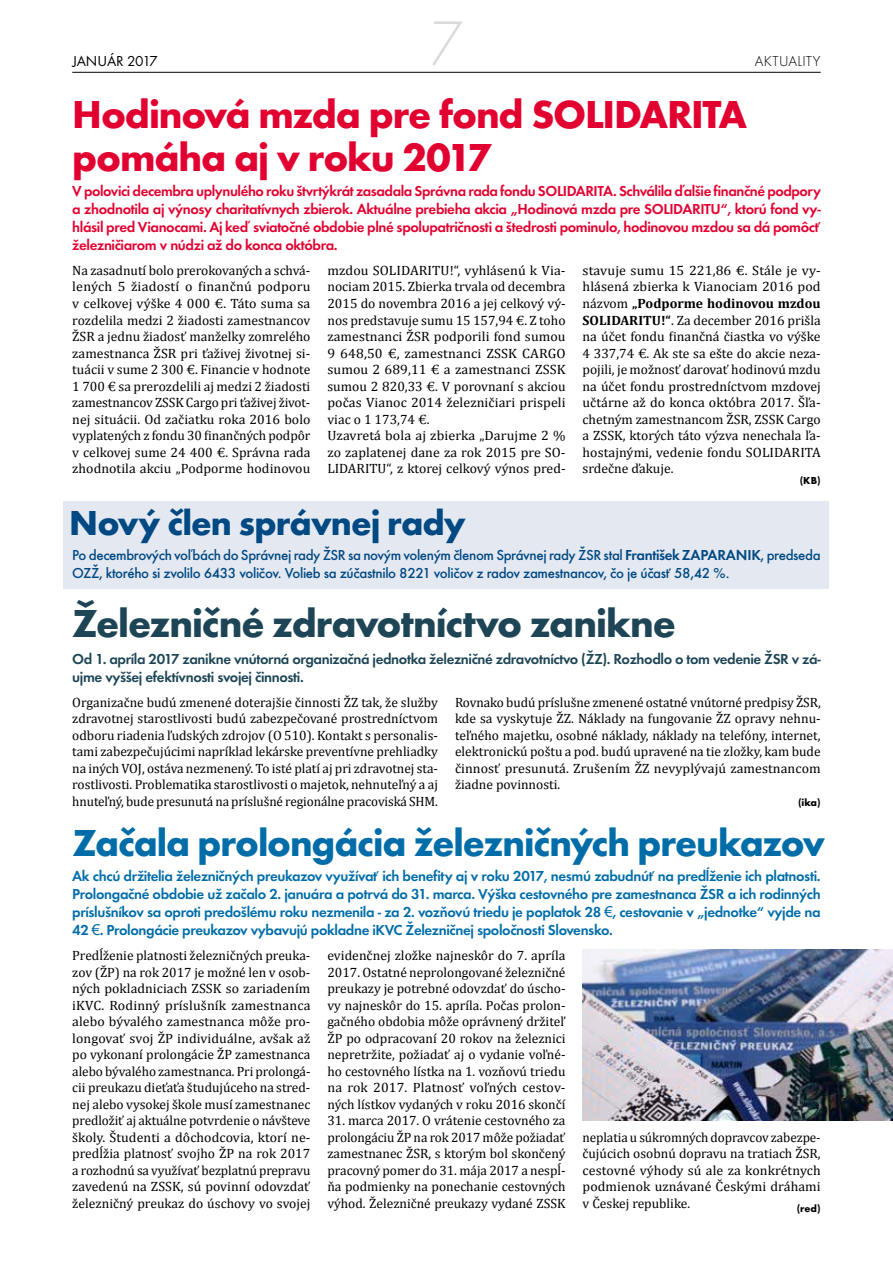
<style>
.page{position:relative;width:893px;height:1263px;background:#fff}
.page>*{position:absolute;margin:0;border:0;box-sizing:border-box;transform-origin:0 0}
.t1{font:66px "Futura TOT Ligh";color:#d9dadb;scale:.9 1}
.t2{font:700 40.5px/43.5px "Futura TOT";letter-spacing:-.03em;color:#e20030}
.t3{font:700 40.5px "Futura TOT";letter-spacing:-.025em;color:#1d4555}
.t4{font:700 39px "Futura TOT";letter-spacing:-.03em;color:#006da9}
.t5{font:700 36px "Futura TOT";letter-spacing:-.025em;color:#004983}
.t6{font:600 15px/18px "Futura TOT";letter-spacing:-.025em;color:#006da9;text-align:justify}
.t7{font:600 15px/18px "Futura TOT";letter-spacing:-.025em;color:#e20030;text-align:justify}
.t8{font:500 15px/18px "Futura TOT";letter-spacing:-.025em;color:#004983}
.t9{font:600 15px/18px "Futura TOT";letter-spacing:-.025em;color:#1d4555}
.t10{font:15px "Futura TOT";letter-spacing:-.01em;color:#000}
.t11{font:15px "Futura TOT Ligh";letter-spacing:.015em;color:#000}
.t12{font:13.5px/16.5px "Cambria";color:#000;text-align:justify}
.t13{font:13.5px/16.5px "Cambria";color:#000;text-align:justify;scale:1.04 1}
.t14{font:700 10.5px "Futura TOT";color:#000}
.s1{font-weight:700}
.s2{font-weight:600}
.s3{font-family:"Arial";font-weight:400}
</style>
<div class="page">
<hr style="left:72px;top:72px;width:749px;height:1px;background:#000">
<div style="left:64px;top:501px;width:765px;height:87px;background:#e4e8f1"></div>
<img style="left:583px;top:949px;width:310px;height:172px">
<p class="t10" style="left:72px;top:52px;width:87px">JANUÁR 2017</p>
<h1 class="t1" style="left:430px;top:6px;width:38px">7</h1>
<p class="t11" style="left:755px;top:52px;width:67px">AKTUALITY</p>
<h2 class="t2" style="left:72px;top:92px;width:676px">Hodinová mzda pre fond SOLIDARITA pomáha aj v roku 2017</h2>
<p class="t7" style="left:72px;top:182px;width:750px">V polovici decembra uplynulého roku štvrtýkrát zasadala Správna rada fondu SOLIDARITA. Schválila ďalšie finančné podpory a zhodnotila aj výnosy charitatívnych zbierok. Aktuálne prebieha akcia „Hodinová mzda pre SOLIDARITU“, ktorú fond vy&shy;hlásil pred Vianocami. Aj keď sviatočné obdobie plné spolupatričnosti a štedrosti pominulo, hodinovou mzdou sa dá pomôcť železničiarom v núdzi až do konca októbra.</p>
<p class="t13" style="left:583px;top:262px;width:230px">stavuje sumu 15 221,86 €. Stále je vy&shy;hlásená zbierka k Vianociam 2016 pod názvom <span class="s1">„Podporme hodinovou mzdou SOLIDARITU!“</span>. Za december 2016 prišla na účet fondu finančná čiastka vo výške 4 337,74 €. Ak ste sa ešte do akcie neza&shy;pojili, je možnosť darovať hodinovú mzdu na účet fondu prostredníctvom mzdovej učtárne až do konca októbra 2017. Šľa&shy;chetným zamestnancom ŽSR, ZSSK Cargo a ZSSK, ktorých táto výzva nenechala ľa&shy;hostajnými, vedenie fondu SOLIDARITA srdečne ďakuje.</p>
<p class="t14" style="left:800px;top:473px;width:22px">(KB)</p>
<p class="t12" style="left:327px;top:262px;width:240px;text-align:left">mzdou SOLIDARITU!“, vyhlásenú k Via&shy;nociam 2015. Zbierka trvala od decembra 2015 do novembra 2016 a jej celkový vý&shy;nos predstavuje sumu 15 157,94 €. Z toho zamestnanci ŽSR podporili fond sumou 9 648,50 €, zamestnanci ZSSK CARGO sumou 2 689,11 € a zamestnanci ZSSK sumou 2 820,33 €. V porovnaní s akciou počas Vianoc 2014 železničiari prispeli viac o 1 173,74 €.<br>Uzavretá bola aj zbierka „Darujme 2 % zo zaplatenej dane za rok 2015 pre SO-LIDARITU“, z ktorej celkový výnos pred-</p>
<p class="t12" style="left:72px;top:262px;width:240px">Na zasadnutí bolo prerokovaných a schvá&shy;lených 5 žiadostí o finančnú podporu v celkovej výške 4 000 €. Táto suma sa rozdelila medzi 2 žiadosti zamestnancov ŽSR a jednu žiadosť manželky zomrelého zamestnanca ŽSR pri ťaživej životnej si&shy;tuácii v sume 2 300 €. Financie v hodnote 1 700 € sa prerozdelili aj medzi 2 žiadosti zamestnancov ZSSK Cargo pri ťaživej život&shy;nej situácii. Od začiatku roka 2016 bolo vyplatených z fondu 30 finančných podpôr v celkovej sume 24 400 €. Správna rada zhodnotila akciu „Podporme hodinovou</p>
<h3 class="t5" style="left:69px;top:500px;width:398px">Nový člen správnej rady</h3>
<p class="t8" style="left:72px;top:546px;width:750px">Po decembrových voľbách do Správnej rady ŽSR sa novým voleným členom Správnej rady ŽSR stal <span class="s2">František ZAPARANIK</span>, predseda<br>OZŽ, ktorého si zvolilo 6433 voličov. Volieb sa zúčastnilo 8221 voličov z radov zamestnancov, čo je účasť 58,42 %.</p>
<h2 class="t3" style="left:72px;top:599px;width:605px">Železničné zdravotníctvo zanikne</h2>
<p class="t9" style="left:72px;top:650px;width:750px">Od 1. apríla 2017 zanikne vnútorná organizačná jednotka železničné zdravotníctvo (ŽZ). Rozhodlo o tom vedenie ŽSR v zá&shy;ujme vyššej efektívnosti svojej činnosti.</p>
<p class="t12" style="left:72px;top:694px;width:367px">Organizačne budú zmenené doterajšie činnosti ŽZ tak, že služby zdravotnej starostlivosti budú zabezpečované prostredníctvom odboru riadenia ľudských zdrojov (O 510). Kontakt s personalis&shy;tami zabezpečujúcimi napríklad lekárske preventívne prehliadky na iných VOJ, ostáva nezmenený. To isté platí aj pri zdravotnej sta&shy;rostlivosti. Problematika starostlivosti o majetok, nehnuteľný a aj hnuteľný, bude presunutá na príslušné regionálne pracoviská SHM.</p>
<p class="t12" style="left:455px;top:694px;width:367px">Rovnako budú príslušne zmenené ostatné vnútorné predpisy ŽSR, kde sa vyskytuje ŽZ. Náklady na fungovanie ŽZ opravy nehnu&shy;teľného majetku, osobné náklady, náklady na telefóny, internet, elektronickú poštu a pod. budú upravené na tie zložky, kam bude činnosť presunutá. Zrušením ŽZ nevyplývajú zamestnancom žiadne povinnosti.</p>
<p class="t14" style="left:798px;top:795px;width:24px">(ika)</p>
<h3 class="t4" style="left:72px;top:818px;width:754px">Začala prolongácia železničných preukazov</h3>
<p class="t6" style="left:72px;top:866px;width:750px">Ak chcú držitelia železničných preukazov využívať ich benefity aj v roku 2017, nesmú zabudnúť na predĺženie ich platnosti.<br>Prolongačné obdobie už začalo 2. januára a potrvá do 31. marca. Výška cestovného pre zamestnanca ŽSR a ich rodinných príslušníkov sa oproti predošlému roku nezmenila - za 2. vozňovú triedu je poplatok 28 <span class="s3">€</span>, cestovanie v „jednotke“ vyjde na 42 <span class="s3">€</span>. Prolongácie preukazov vybavujú pokladne iKVC Železničnej spoločnosti Slovensko.</p>
<p class="t12" style="left:327px;top:947px;width:240px">evidenčnej zložke najneskôr do 7. apríla 2017. Ostatné neprolongované železničné preukazy je potrebné odovzdať do úscho&shy;vy najneskôr do 15. apríla. Počas prolon&shy;gačného obdobia môže oprávnený držiteľ ŽP po odpracovaní 20 rokov na železnici nepretržite, požiadať aj o vydanie voľné&shy;ho cestovného lístka na 1. vozňovú triedu na rok 2017. Platnosť voľných cestov&shy;ných lístkov vydaných v roku 2016 skončí</p>
<p class="t12" style="left:327px;top:1112px;width:240px">31. marca 2017. O vrátenie cestovného za prolongáciu ŽP na rok 2017 môže požiadať zamestnanec ŽSR, s ktorým bol skončený pracovný pomer do 31. mája 2017 a nespĺ&shy;ňa podmienky na ponechanie cestovných výhod. Železničné preukazy vydané ZSSK</p>
<p class="t12" style="left:72px;top:947px;width:240px">Predĺženie platnosti železničných preuka&shy;zov (ŽP) na rok 2017 je možné len v osob&shy;ných pokladniciach ZSSK so zariadením iKVC. Rodinný príslušník zamestnanca alebo bývalého zamestnanca môže pro&shy;longovať svoj ŽP individuálne, avšak až po vykonaní prolongácie ŽP zamestnanca alebo bývalého zamestnanca. Pri prolongá&shy;cii preukazu dieťaťa študujúceho na stred&shy;nej alebo vysokej škole musí zamestnanec predložiť aj aktuálne potvrdenie o návšteve školy. Študenti a dôchodcovia, ktorí ne&shy;predĺžia platnosť svojho ŽP na rok 2017 a rozhodnú sa využívať bezplatnú prepravu zavedenú na ZSSK, sú povinní odovzdať železničný preukaz do úschovy vo svojej</p>
<p class="t12" style="left:583px;top:1129px;width:240px">neplatia u súkromných dopravcov zabezpe&shy;čujúcich osobnú dopravu na tratiach ŽSR, cestovné výhody sú ale za konkrétnych podmienok uznávané Českými dráhami v Českej republike.</p>
<p class="t14" style="left:797px;top:1202px;width:25px">(red)</p>
</div>
